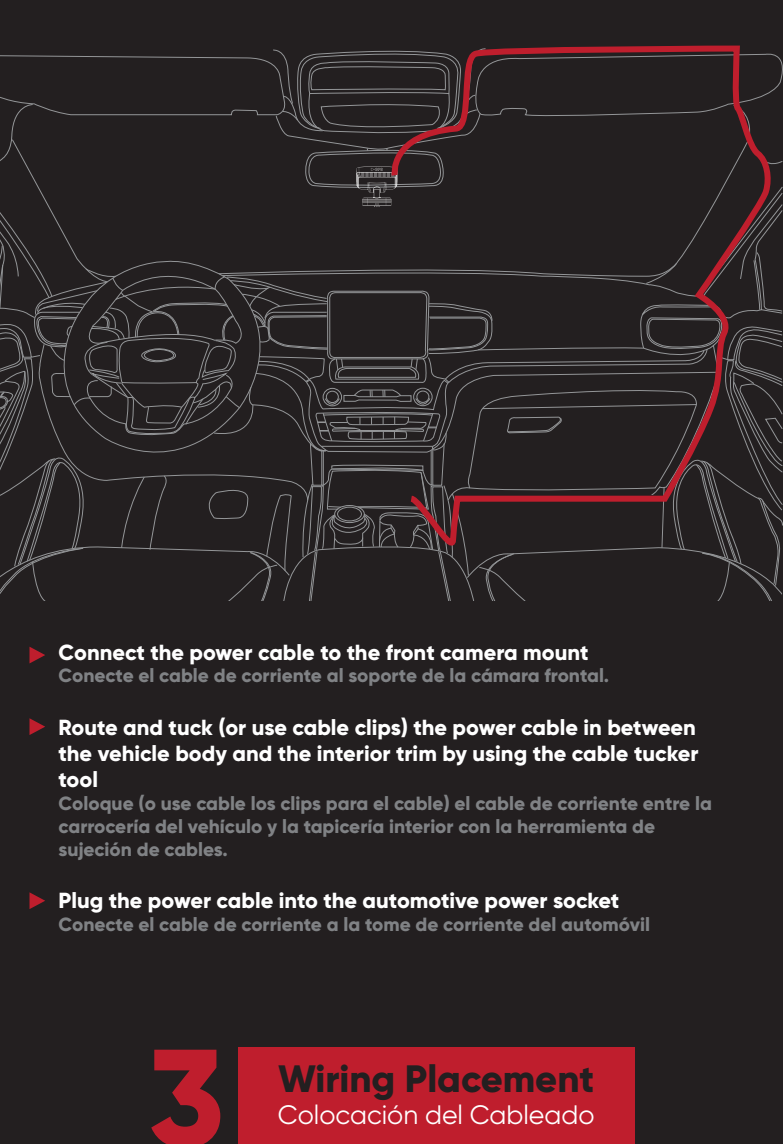
<style>
.page{position:relative;width:783px;height:1144px;background:#fff}
.page>*{position:absolute;margin:0;border:0;box-sizing:border-box;transform-origin:0 0}
.t1{font:800 138px "Gilroy";color:#bf1e2d}
.t2{font:800 38.1px "Gilroy";color:#231f20}
.t3{font:26.7px "Gilroy";color:#fff}
.t4{font:800 21.9px/26.1px "Gilroy";color:#fff;text-align:justify}
.t5{font:800 19.2px/22.8px "Gilroy";color:#808285}
</style>
<div class="page">
<div style="left:0;top:0;width:782px;height:1144px;background:#231f20"></div>
<svg style="left:0;top:49px;width:782px;height:551px"></svg>
<svg style="left:388px;top:45px;width:387px;height:510px"></svg>
<svg style="left:29px;top:718px;width:16px;height:17px"></svg>
<svg style="left:29px;top:892px;width:16px;height:17px"></svg>
<svg style="left:29px;top:647px;width:16px;height:16px"></svg>
<div style="left:238px;top:1047px;width:396px;height:97px;background:#bf1e2d"></div>
<p class="t4" style="left:59px;top:639px;width:531px">Connect the power cable to the front camera mount</p>
<p class="t5" style="left:59px;top:664px;width:552px">Conecte el cable de corriente al soporte de la cámara frontal.</p>
<p class="t4" style="left:59px;top:714px;width:641px">Route and tuck (or use cable clips) the power cable in between the vehicle body and the interior trim by using the cable tucker tool</p>
<p class="t5" style="left:59px;top:792px;width:654px">Coloque (o use cable los clips para el cable) el cable de corriente entre la carrocería del vehículo y la tapicería interior con la herramienta de sujeción de cables.</p>
<p class="t4" style="left:59px;top:887px;width:562px">Plug the power cable into the automotive power socket</p>
<p class="t5" style="left:59px;top:913px;width:592px">Conecte el cable de corriente a la tome de corriente del automóvil</p>
<h1 class="t1" style="left:148px;top:1011px;width:77px">3</h1>
<h2 class="t2" style="left:278px;top:1055px;width:318px">Wiring Placement</h2>
<h3 class="t3" style="left:278px;top:1099px;width:318px">Colocación del Cableado</h3>
</div>
